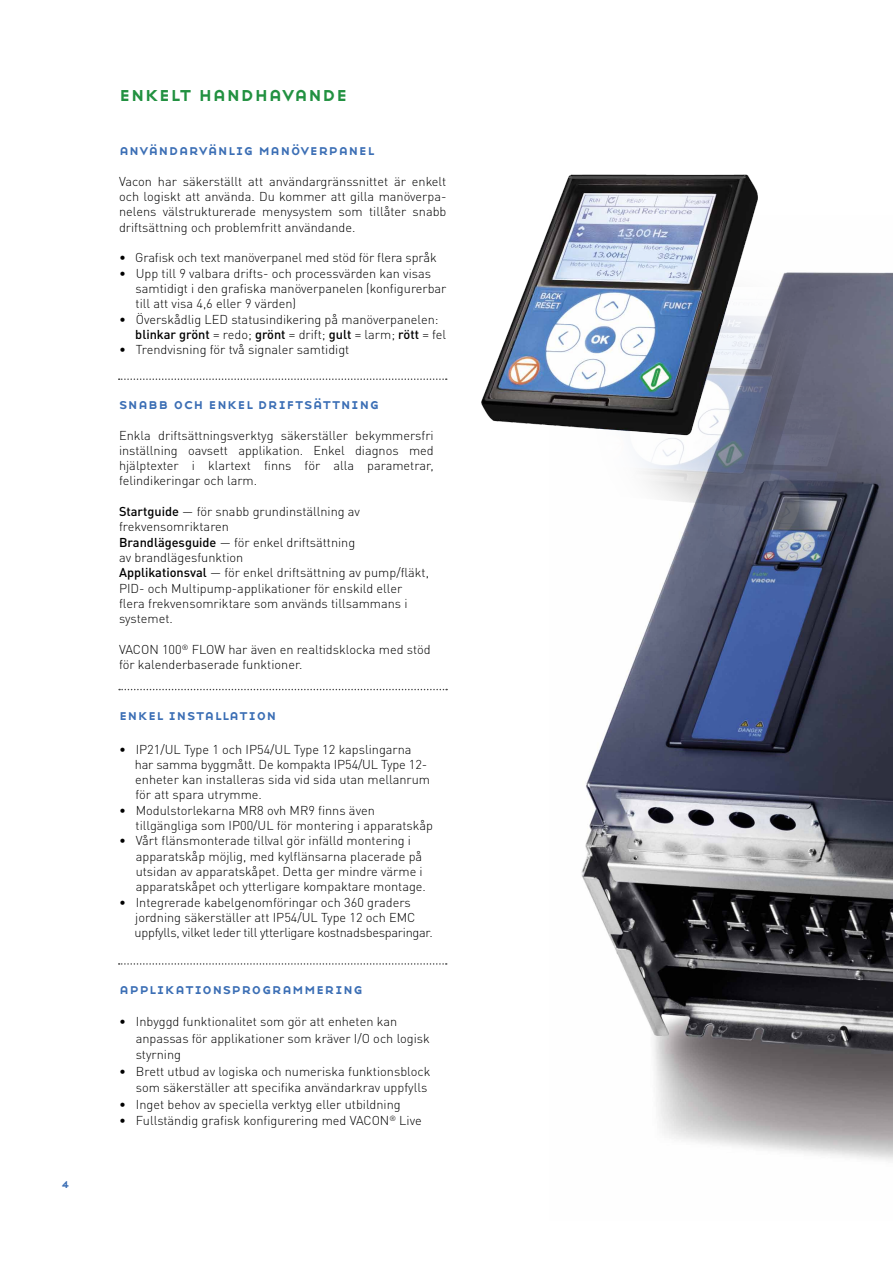
<style>
.page{position:relative;width:893px;height:1263px;background:#fff}
.page>*{position:absolute;margin:0;border:0;box-sizing:border-box;transform-origin:0 0}
.t1{font:21px "Base Nine SC";color:#229141}
.t2{font:15px "Base Nine SC";letter-spacing:.01em;color:#3c6fb5}
.t3{font:300 12.75px/15.3px "DIN Pro";color:#000}
.t4{font:12.75px "Base Nine SC";color:#3c6fb5}
.s1{font-weight:500}
</style>
<div class="page">
<svg style="left:119px;top:378px;width:269px;height:2px"></svg>
<svg style="left:119px;top:689px;width:328px;height:1px"></svg>
<svg style="left:119px;top:963px;width:328px;height:2px"></svg>
<img style="left:581px;top:612px;width:312px;height:549px">
<img style="left:388px;top:174px;width:505px;height:438px">
<p class="t4" style="left:62px;top:1174px;width:10px">4</p>
<h1 class="t1" style="left:119px;top:80px;width:230px">enkelt handhavande</h1>
<p class="t2" style="left:119px;top:140px;width:256px">användarvänlig manöverpanel</p>
<p class="t3" style="left:119px;top:172px;width:329px;text-align:justify">Vacon har säkerställt att användargränssnittet är enkelt och logiskt att använda. Du kommer att gilla manöverpa&shy;nelens välstrukturerade menysystem som tillåter snabb driftsättning och problemfritt användande.</p>
<p class="t3" style="left:119px;top:249px;width:319px">• Grafisk och text manöverpanel med stöd för flera språk</p>
<p class="t3" style="left:136px;top:264px;width:312px;text-indent:-16px">• Upp till 9 valbara drifts- och processvärden kan visas samtidigt i den grafiska manöverpanelen (konfigurerbar till att visa 4,6 eller 9 värden)</p>
<p class="t3" style="left:135px;top:310px;width:312px;text-indent:-16px">• Överskådlig LED statusindikering på manöverpanelen: <span class="s1">blinkar grönt</span> = redo; <span class="s1">grönt</span> = drift; <span class="s1">gult</span> = larm; <span class="s1">rött</span> = fel</p>
<p class="t3" style="left:119px;top:341px;width:232px">• Trendvisning för två signaler samtidigt</p>
<p class="t2" style="left:119px;top:393px;width:262px">snabb och enkel driftsättning</p>
<p class="t3" style="left:119px;top:426px;width:316px;text-align:justify">Enkla driftsättningsverktyg säkerställer bekymmersfri inställning oavsett applikation. Enkel diagnos med hjälptexter i klartext finns för alla parametrar, felindikeringar och larm.</p>
<p class="t3" style="left:119px;top:503px;width:311px"><span class="s1">Startguide</span> — för snabb grundinställning av frekvensomriktaren<br><span class="s1">Brandlägesguide</span> — för enkel driftsättning<br>av brandlägesfunktion<br><span class="s1">Applikationsval</span> — för enkel driftsättning av pump/fläkt, PID- och Multipump-applikationer för enskild eller flera frekvensomriktare som används tillsammans i systemet.</p>
<p class="t3" style="left:119px;top:640px;width:313px">VACON 100<sup>®</sup> Flow har även en realtidsklocka med stöd för kalenderbaserade funktioner.</p>
<p class="t2" style="left:119px;top:705px;width:159px">enkel installation</p>
<p class="t3" style="left:135px;top:740px;width:297px;text-indent:-16px">• IP21/UL Type 1 och IP54/UL Type 12 kapslingarna har samma byggmått. De kompakta IP54/UL Type 12- enheter kan installeras sida vid sida utan mellanrum för att spara utrymme.</p>
<p class="t3" style="left:136px;top:801px;width:299px;text-indent:-16px">• Modulstorlekarna MR8 ovh MR9 finns även tillgängliga som IP00/UL för montering i apparatskåp</p>
<p class="t3" style="left:136px;top:832px;width:292px;text-indent:-17px">• Vårt flänsmonterade tillval gör infälld montering i apparatskåp möjlig, med kylflänsarna placerade på utsidan av apparatskåpet. Detta ger mindre värme i apparatskåpet och ytterligare kompaktare montage.</p>
<p class="t3" style="left:135px;top:893px;width:300px;text-indent:-15px">• Integrerade kabelgenomföringar och 360 graders jordning säkerställer att IP54/UL Type 12 och EMC uppfylls, vilket leder till ytterligare kostnadsbesparingar.</p>
<p class="t2" style="left:119px;top:979px;width:245px">applikationsprogrammering</p>
<p class="t3" style="left:136px;top:1012px;width:296px;line-height:16.5px;text-indent:-16px">• Inbyggd funktionalitet som gör att enheten kan anpassas för applikationer som kräver I/O och logisk styrning</p>
<p class="t3" style="left:119px;top:1062px;width:313px;line-height:16.5px;text-align:right">• Brett utbud av logiska och numeriska funktionsblock som säkerställer att specifika användarkrav uppfylls</p>
<p class="t3" style="left:119px;top:1095px;width:283px">• Inget behov av speciella verktyg eller utbildning</p>
<p class="t3" style="left:119px;top:1112px;width:304px">• Fullständig grafisk konfigurering med VACON<sup>®</sup> Live</p>
</div>
